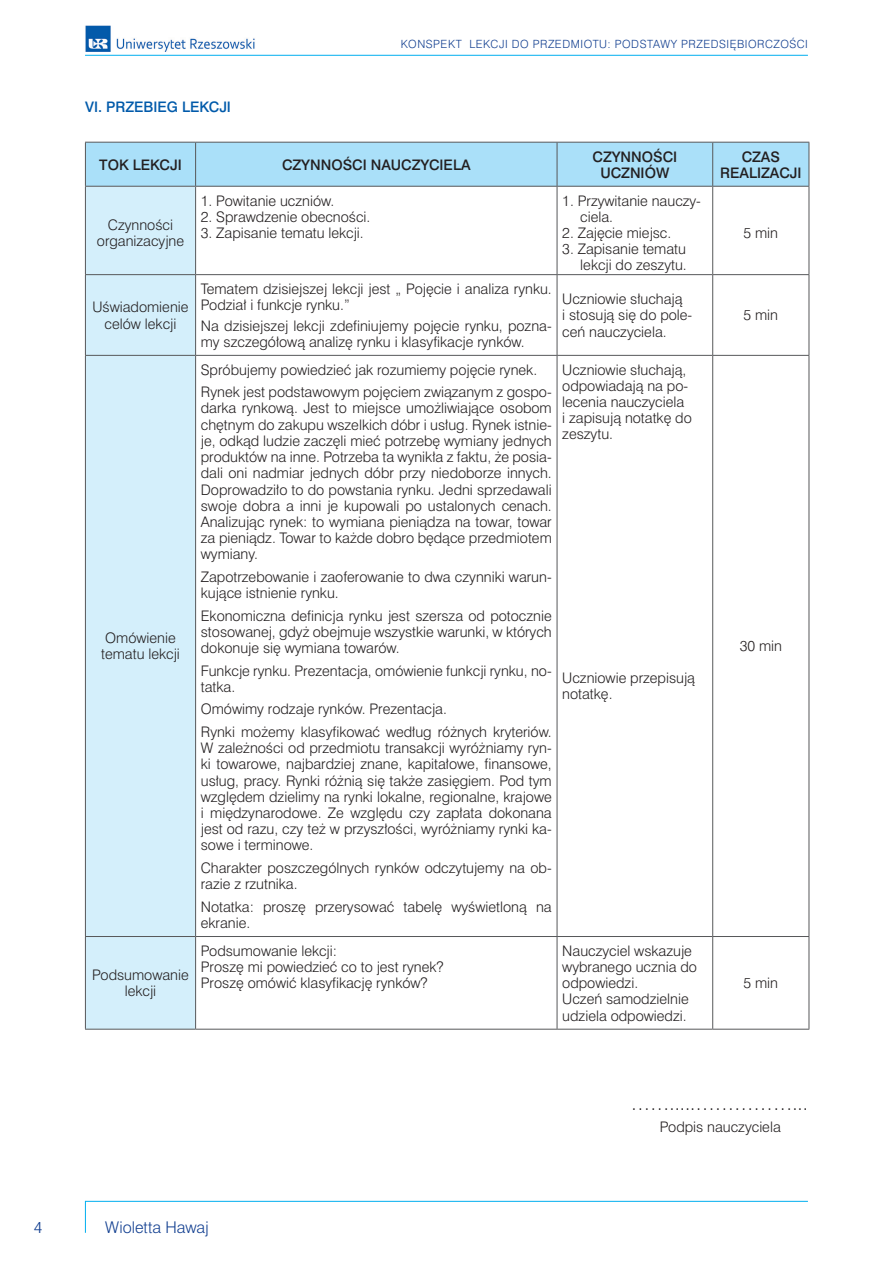
<style>
.page{position:relative;width:893px;height:1263px;background:#fff}
.page>*{position:absolute;margin:0;border:0;box-sizing:border-box;transform-origin:0 0}
.t1{font:18px "Swis 721 Lt PL";color:#231f20}
.t2{font:15px "Swis 721 Lt PL";color:#123f90}
.t3{font:13.5px/16.2px "Swis 721 Lt PL";color:#231f20}
.t4{font:13.5px/16.2px "Swis 721 Md PL";color:#231f20;text-align:center}
.t5{font:13.5px "Swis 721 Md PL";color:#015aaa}
.t6{font:10.5px "Swis 721 Lt PL";letter-spacing:.05em;color:#123f90}
</style>
<div class="page">
<img style="left:85px;top:25px;width:170px;height:26px">
<hr style="left:85px;top:1201px;width:723px;height:1px;background:#00aeef">
<hr style="left:85px;top:1201px;width:1px;height:32px;background:#00aeef">
<hr style="left:85px;top:55px;width:723px;height:1px;background:#00aeef">
<div style="left:86px;top:143px;width:723px;height:43px;background:#aae0f9"></div>
<div style="left:86px;top:187px;width:109px;height:842px;background:#d4effb"></div>
<hr style="left:85px;top:142px;width:111px;height:1px;background:#57585a">
<hr style="left:85px;top:143px;width:1px;height:43px;background:#57585a">
<hr style="left:196px;top:142px;width:361px;height:1px;background:#57585a">
<hr style="left:195px;top:143px;width:1px;height:43px;background:#57585a">
<hr style="left:557px;top:142px;width:156px;height:1px;background:#57585a">
<hr style="left:557px;top:143px;width:1px;height:43px;background:#57585a">
<hr style="left:713px;top:142px;width:96px;height:1px;background:#57585a">
<hr style="left:712px;top:143px;width:1px;height:43px;background:#57585a">
<hr style="left:809px;top:143px;width:1px;height:43px;background:#57585a">
<hr style="left:85px;top:186px;width:111px;height:1px;background:#57585a">
<hr style="left:85px;top:187px;width:1px;height:87px;background:#57585a">
<hr style="left:196px;top:186px;width:361px;height:1px;background:#57585a">
<hr style="left:195px;top:187px;width:1px;height:87px;background:#57585a">
<hr style="left:557px;top:186px;width:156px;height:1px;background:#57585a">
<hr style="left:557px;top:187px;width:1px;height:87px;background:#57585a">
<hr style="left:713px;top:186px;width:96px;height:1px;background:#57585a">
<hr style="left:712px;top:187px;width:1px;height:87px;background:#57585a">
<hr style="left:809px;top:187px;width:1px;height:87px;background:#57585a">
<hr style="left:85px;top:274px;width:111px;height:1px;background:#57585a">
<hr style="left:85px;top:275px;width:1px;height:80px;background:#57585a">
<hr style="left:196px;top:274px;width:361px;height:1px;background:#57585a">
<hr style="left:195px;top:275px;width:1px;height:80px;background:#57585a">
<hr style="left:557px;top:274px;width:156px;height:1px;background:#57585a">
<hr style="left:557px;top:275px;width:1px;height:80px;background:#57585a">
<hr style="left:713px;top:274px;width:96px;height:1px;background:#57585a">
<hr style="left:712px;top:275px;width:1px;height:80px;background:#57585a">
<hr style="left:809px;top:275px;width:1px;height:80px;background:#57585a">
<hr style="left:85px;top:356px;width:1px;height:580px;background:#57585a">
<hr style="left:195px;top:356px;width:1px;height:580px;background:#57585a">
<hr style="left:557px;top:356px;width:1px;height:580px;background:#57585a">
<hr style="left:712px;top:356px;width:1px;height:580px;background:#57585a">
<hr style="left:809px;top:356px;width:1px;height:580px;background:#57585a">
<hr style="left:85px;top:937px;width:1px;height:92px;background:#57585a">
<hr style="left:195px;top:937px;width:1px;height:92px;background:#57585a">
<hr style="left:557px;top:937px;width:1px;height:92px;background:#57585a">
<hr style="left:712px;top:937px;width:1px;height:92px;background:#57585a">
<hr style="left:809px;top:937px;width:1px;height:92px;background:#57585a">
<hr style="left:85px;top:355px;width:111px;height:1px;background:#57585a">
<hr style="left:196px;top:355px;width:361px;height:1px;background:#57585a">
<hr style="left:557px;top:355px;width:156px;height:1px;background:#57585a">
<hr style="left:713px;top:355px;width:96px;height:1px;background:#57585a">
<hr style="left:85px;top:936px;width:111px;height:1px;background:#57585a">
<hr style="left:196px;top:936px;width:361px;height:1px;background:#57585a">
<hr style="left:557px;top:936px;width:156px;height:1px;background:#57585a">
<hr style="left:713px;top:936px;width:96px;height:1px;background:#57585a">
<hr style="left:85px;top:1029px;width:111px;height:1px;background:#57585a">
<hr style="left:196px;top:1029px;width:361px;height:1px;background:#57585a">
<hr style="left:557px;top:1029px;width:156px;height:1px;background:#57585a">
<hr style="left:713px;top:1029px;width:96px;height:1px;background:#57585a">
<p class="t5" style="left:85px;top:98px;width:147px">VI. PRZEBIEG LEKCJI</p>
<p class="t6" style="left:401px;top:37px;width:409px">KONSPEKT LEKCJI DO PRZEDMIOTU: PODSTAWY PRZEDSIĘBIORCZOŚCI</p>
<p class="t4" style="left:99px;top:156px;width:84px">TOK LEKCJI</p>
<p class="t4" style="left:282px;top:156px;width:190px">CZYNNOŚCI NAUCZYCIELA</p>
<p class="t4" style="left:592px;top:148px;width:86px">CZYNNOŚCI<br>UCZNIÓW</p>
<p class="t4" style="left:720px;top:148px;width:83px">CZAS<br>REALIZACJI</p>
<p class="t3" style="left:97px;top:216px;width:89px;text-align:center">Czynności organizacyjne</p>
<p class="t3" style="left:92px;top:299px;width:98px;text-align:center">Uświadomienie celów lekcji</p>
<p class="t3" style="left:101px;top:630px;width:80px;text-align:center">Omówienie tematu lekcji</p>
<p class="t3" style="left:92px;top:967px;width:98px;text-align:center">Podsumowanie lekcji</p>
<p class="t3" style="left:201px;top:192px;width:135px">1. Powitanie uczniów.</p>
<p class="t3" style="left:201px;top:208px;width:171px">2. Sprawdzenie obecności.</p>
<p class="t3" style="left:201px;top:225px;width:164px">3. Zapisanie tematu lekcji.</p>
<p class="t3" style="left:201px;top:281px;width:352px">Tematem dzisiejszej lekcji jest „ Pojęcie i analiza rynku.<br>Podział i funkcje rynku.”</p>
<p class="t3" style="left:201px;top:317px;width:352px">Na dzisiejszej lekcji zdefiniujemy pojęcie rynku, pozna&shy;my szczegółową analizę rynku i klasyfikacje rynków.</p>
<p class="t3" style="left:201px;top:358px;width:352px;line-height:22.5px">Spróbujemy powiedzieć jak rozumiemy pojęcie rynek.<br>Rynek jest podstawowym pojęciem związanym z gospo-</p>
<p class="t3" style="left:201px;top:400px;width:352px;text-align:justify">darka rynkową. Jest to miejsce umożliwiające osobom chętnym do zakupu wszelkich dóbr i usług. Rynek istnie&shy;je, odkąd ludzie zaczęli mieć potrzebę wymiany jednych produktów na inne. Potrzeba ta wynikła z faktu, że posia&shy;dali oni nadmiar jednych dóbr przy niedoborze innych.<br>Doprowadziło to do powstania rynku. Jedni sprzedawali swoje dobra a inni je kupowali po ustalonych cenach.<br>Analizując rynek: to wymiana pieniądza na towar, towar za pieniądz. Towar to każde dobro będące przedmiotem wymiany.</p>
<p class="t3" style="left:201px;top:568px;width:352px">Zapotrzebowanie i zaoferowanie to dwa czynniki warun&shy;kujące istnienie rynku.</p>
<p class="t3" style="left:201px;top:607px;width:352px;text-align:justify">Ekonomiczna definicja rynku jest szersza od potocznie stosowanej, gdyż obejmuje wszystkie warunki, w których dokonuje się wymiana towarów.</p>
<p class="t3" style="left:201px;top:662px;width:352px">Funkcje rynku. Prezentacja, omówienie funkcji rynku, no&shy;tatka.</p>
<p class="t3" style="left:201px;top:698px;width:352px;line-height:22.5px">Omówimy rodzaje rynków. Prezentacja.<br>Rynki możemy klasyfikować według różnych kryteriów.</p>
<p class="t3" style="left:201px;top:740px;width:352px;text-align:justify">W zależności od przedmiotu transakcji wyróżniamy ryn&shy;ki towarowe, najbardziej znane, kapitałowe, finansowe, usług, pracy. Rynki różnią się także zasięgiem. Pod tym względem dzielimy na rynki lokalne, regionalne, krajowe i międzynarodowe. Ze względu czy zapłata dokonana jest od razu, czy też w przyszłości, wyróżniamy rynki ka&shy;sowe i terminowe.</p>
<p class="t3" style="left:201px;top:859px;width:352px">Charakter poszczególnych rynków odczytujemy na ob&shy;razie z rzutnika.</p>
<p class="t3" style="left:201px;top:898px;width:352px">Notatka: proszę przerysować tabelę wyświetloną na ekranie.</p>
<p class="t3" style="left:580px;top:192px;width:122px;text-indent:-18px">1. Przywitanie nauczy&shy;ciela.</p>
<p class="t3" style="left:562px;top:225px;width:111px">2. Zajęcie miejsc.</p>
<p class="t3" style="left:562px;top:241px;width:126px;text-align:right">3. Zapisanie tematu lekcji do zeszytu.</p>
<p class="t3" style="left:562px;top:291px;width:132px">Uczniowie słuchają<br>i stosują się do pole&shy;ceń nauczyciela.</p>
<p class="t3" style="left:562px;top:361px;width:131px">Uczniowie słuchają, odpowiadają na po&shy;lecenia nauczyciela<br>i zapisują notatkę do zeszytu.</p>
<p class="t3" style="left:562px;top:669px;width:134px">Uczniowie przepisują notatkę.</p>
<p class="t3" style="left:201px;top:942px;width:244px">Podsumowanie lekcji:<br>Proszę mi powiedzieć co to jest rynek?<br>Proszę omówić klasyfikację rynków?</p>
<p class="t3" style="left:562px;top:942px;width:136px">Nauczyciel wskazuje wybranego ucznia do odpowiedzi.<br>Uczeń samodzielnie udziela odpowiedzi.</p>
<p class="t3" style="left:743px;top:225px;width:36px">5 min</p>
<p class="t3" style="left:743px;top:307px;width:36px">5 min</p>
<p class="t3" style="left:740px;top:638px;width:44px">30 min</p>
<p class="t3" style="left:743px;top:975px;width:36px">5 min</p>
<h1 class="t1" style="left:631px;top:1091px;width:179px">…….....……………...</h1>
<p class="t3" style="left:660px;top:1118px;width:122px">Podpis nauczyciela</p>
<p class="t2" style="left:34px;top:1217px;width:10px">4</p>
<p class="t2" style="left:105px;top:1217px;width:105px">Wioletta Hawaj</p>
</div>
